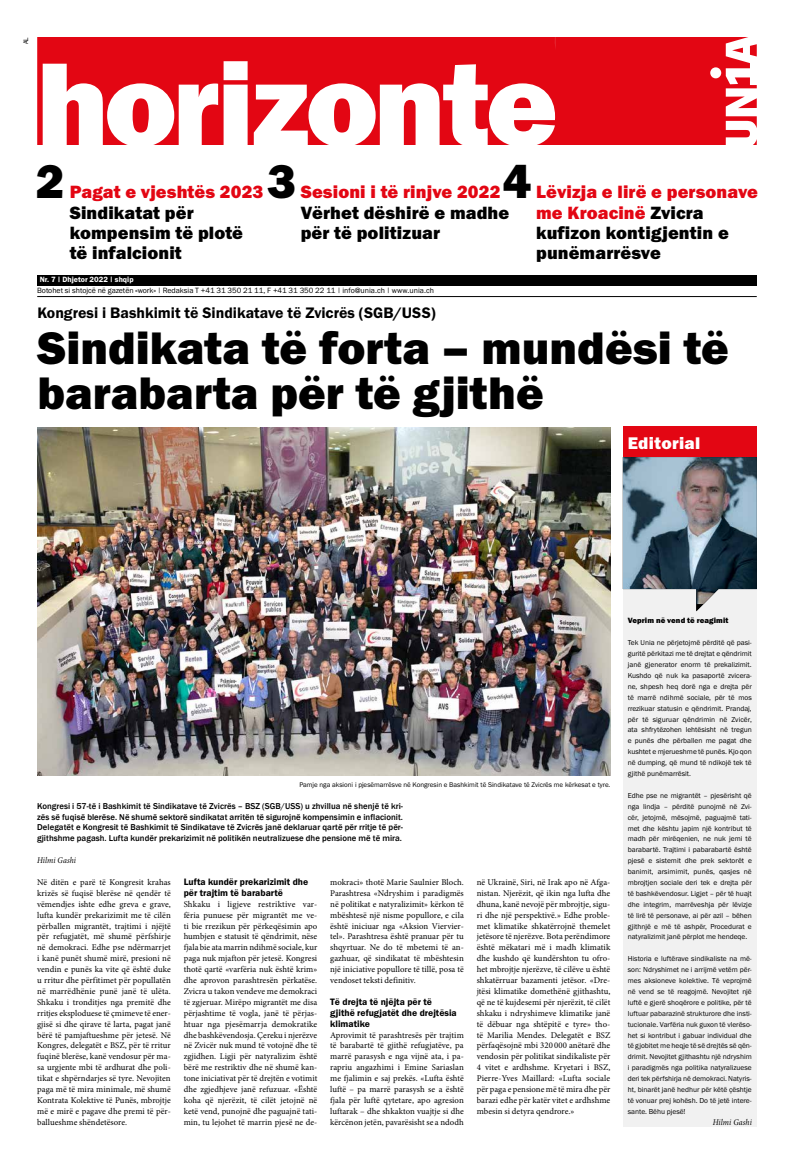
<style>
.page{position:relative;width:794px;height:1166px;background:#fff}
.page>*{position:absolute;margin:0;border:0;box-sizing:border-box;transform-origin:0 0}
.t1{font:49px "Franklin Gothic URW Hea";color:#000}
.t2{font:47.25px/45.5px "Franklin Gothic URW Hea";color:#000}
.t3{font:18.38px/20.1px "Franklin Gothic URW Hea";letter-spacing:.005em;color:#000}
.t4{font:18.38px "Franklin Gothic URW Hea";letter-spacing:.005em;color:#e30613}
.t5{font:17.5px "Franklin Gothic URW Hea";letter-spacing:.02em;color:#fff}
.t6{font:15.75px "Franklin Gothic URW Dem";color:#000}
.t7{font:9.62px/10.9px "Franklin Gothic URW Dem";color:#000}
.t8{font:8.75px/10.9px "Minion Pro";letter-spacing:.005em;color:#000;text-align:justify}
.t9{font:500 8.75px/10.9px "Franklin Gothic";letter-spacing:.005em;color:#000;text-align:justify}
.t10{font:italic 8.66px "Minion Pro";letter-spacing:.005em;color:#000;scale:.91 1}
.t11{font:7.88px "Franklin Gothic URW Boo";color:#000}
.t12{font:7.88px "Franklin Gothic URW Dem";color:#fff}
.t13{font:7.88px "Franklin Gothic URW Hea";letter-spacing:.01em;color:#000}
.t14{font:7.44px/10.9px "Franklin Gothic URW Boo";color:#000;text-align:justify}
.t15{font:7px "Franklin Gothic URW Boo";color:#000}
.s1{color:#e30613}
.s2{font-size:6.56px}
</style>
<div class="page">
<svg style="left:37px;top:37px;width:719px;height:107px;fill:#e30613"></svg>
<svg style="left:752px;top:139px;width:4px;height:5px"></svg>
<svg style="left:750px;top:44px;width:6px;height:12px"></svg>
<svg style="left:732px;top:48px;width:11px;height:5px"></svg>
<svg style="left:514px;top:98px;width:17px;height:10px"></svg>
<svg style="left:133px;top:98px;width:16px;height:35px"></svg>
<svg style="left:334px;top:98px;width:16px;height:35px"></svg>
<hr style="left:37px;top:296px;width:719px;height:1px;background:#000">
<div style="left:37px;top:275px;width:719px;height:11px;background:#000"></div>
<div style="left:623px;top:558px;width:133px;height:568px;background:#f1f1f1"></div>
<div style="left:622px;top:427px;width:134px;height:31px;background:#e30613"></div>
<img style="left:37px;top:427px;width:573px;height:349px">
<img style="left:623px;top:457px;width:134px;height:147px">
<p class="t15" style="left:22px;top:44px;width:9px;rotate:-90deg">AL</p>
<h1 class="t1" style="left:36px;top:150px;width:30px">2</h1>
<h1 class="t1" style="left:267px;top:150px;width:30px">3</h1>
<h1 class="t1" style="left:502px;top:150px;width:30px">4</h1>
<h3 class="t4" style="left:70px;top:180px;width:195px">Pagat e vjeshtës 2023</h3>
<h3 class="t3" style="left:70px;top:202px;width:175px">Sindikatat për kompensim të plotë të infalcionit</h3>
<h3 class="t4" style="left:301px;top:180px;width:201px">Sesioni i të rinjve 2022</h3>
<h3 class="t3" style="left:301px;top:202px;width:210px">Vërhet dëshirë e madhe për të politizuar</h3>
<h3 class="t3" style="left:536px;top:182px;width:223px"><span class="s1">Lëvizja e lirë e personave me Kroacinë</span> Zvicra kufizon kontigjentin e punëmarrësve</h3>
<p class="t12" style="left:40px;top:274px;width:95px">Nr. 7 <span class="s2">|</span> Dhjetor 2022 <span class="s2">|</span> shqip</p>
<p class="t11" style="left:37px;top:286px;width:398px">Botohet si shtojcë në gazetën «work» <span class="s2">|</span> Redaksia T +41 31 350 21 11, F +41 31 350 22 11 <span class="s2">|</span> info@unia.ch <span class="s2">|</span> www.unia.ch</p>
<h3 class="t6" style="left:37px;top:303px;width:400px">Kongresi i Bashkimit të Sindikatave të Zvicrës (SGB/USS)</h3>
<h2 class="t2" style="left:37px;top:324px;width:693px">Sindikata të forta – mundësi të barabarta për të gjithë</h2>
<h3 class="t5" style="left:627px;top:432px;width:74px">Editorial</h3>
<p class="t15" style="left:299px;top:780px;width:312px">Pamje nga aksioni i pjesëmarrësve në Kongresin e Bashkimit të Sindikatave të Zvicrës me kërkesat e tyre.</p>
<p class="t9" style="left:37px;top:800px;width:367px">Kongresi i 57-të i Bashkimit të Sindikatave të Zvicrës – BSZ (SGB/USS) u zhvillua në shenjë të kri&shy;zës së fuqisë blerëse. Në shumë sektorë sindikatat arritën të sigurojnë kompensimin e inflacionit.<br>Delegatët e Kongresit të Bashkimit të Sindikatave të Zvicrës janë deklaruar qartë për rritje të për&shy;gjithshme pagash. Lufta kundër prekarizimit në politikën neutralizuese dhe pensione më të mira.</p>
<p class="t10" style="left:37px;top:854px;width:44px">Hilmi Gashi</p>
<p class="t8" style="left:37px;top:877px;width:135px">Në ditën e parë të Kongresit krahas krizës së fuqisë blerëse në qendër të vëmendjes ishte edhe greva e grave, lufta kundër prekarizimit me të cilën përballen migrantët, trajtimi i njëjtë për refugjatët, më shumë përfshirje në demokraci. Edhe pse ndërmarrjet i kanë punët shumë mirë, presioni në vendin e punës ka vite që është duke u rritur dhe përfitimet për popullatën në marrëdhënie punë janë të ulëta.<br>Shkaku i tronditjes nga premitë dhe rritjes eksploduese të çmimeve të ener&shy;gjisë si dhe qirave të larta, pagat janë bërë të pamjaftueshme për jetesë. Në Kongres, delegatët e BSZ, për të rritur fuqinë blerëse, kanë vendosur për ma&shy;sa urgjente mbi të ardhurat dhe poli&shy;tikat e shpërndarjes së tyre. Nevojiten paga më të mira minimale, më shumë Kontrata Kolektive të Punës, mbrojtje më e mirë e pagave dhe premi të për&shy;ballueshme shëndetësore.</p>
<p class="t7" style="left:184px;top:876px;width:126px">Lufta kundër prekarizimit dhe për trajtim të barabartë</p>
<p class="t8" style="left:330px;top:877px;width:135px">mokraci» thotë Marie Saulnier Bloch.<br>Parashtresa «Ndryshim i paradigmës në politikat e natyralizimit» kërkon të mbështesë një nisme popullore, e cila është iniciuar nga «Aksion Viervier&shy;tel». Parashtresa është pranuar për tu shqyrtuar. Ne do të mbetemi të an&shy;gazhuar, që sindikatat të mbështesin një iniciative popullore të tillë, posa të vendoset teksti definitiv.</p>
<p class="t7" style="left:330px;top:996px;width:128px">Të drejta të njëjta për të gjithë refugjatët dhe drejtësia klimatike</p>
<p class="t8" style="left:330px;top:1029px;width:135px">Aprovimit të parashtresës për trajtim të barabartë të gjithë refugjatëve, pa marrë parasysh e nga vijnë ata, i pa&shy;rapriu angazhimi i Emine Sariaslan me fjalimin e saj prekës. «Lufta është luftë – pa marrë parasysh se a është fjala për luftë qytetare, apo agresion luftarak – dhe shkakton vuajtje si dhe kërcënon jetën, pavarësisht se a ndodh</p>
<p class="t8" style="left:184px;top:898px;width:135px">Shkaku i ligjeve restriktive var&shy;fëria punuese për migrantët me ve&shy;ti bie rrezikun për përkeqësimin apo humbjen e statusit të qëndrimit, nëse fjala bie ata marrin ndihmë sociale, kur paga nuk mjafton për jetesë. Kongresi thotë qartë «varfëria nuk është krim» dhe aprovon parashtresën përkatëse.<br>Zvicra u takon vendeve me demokraci të zgjeruar. Mirëpo migrantët me disa përjashtime të vogla, janë të përjas&shy;htuar nga pjesëmarrja demokratike dhe bashkëvendosja. Çereku i njerëzve në Zvicër nuk mund të votojnë dhe të zgjidhen. Ligji për natyralizim është bërë me restriktiv dhe në shumë kan&shy;tone iniciativat për të drejtën e votimit dhe zgjedhjeve janë refuzuar. «Është koha që njerëzit, të cilët jetojnë në ketë vend, punojnë dhe paguajnë tati&shy;min, tu lejohet të marrin pjesë ne de-</p>
<p class="t8" style="left:477px;top:877px;width:135px">në Ukrainë, Siri, në Irak apo në Afga&shy;nistan. Njerëzit, që ikin nga lufta dhe dhuna, kanë nevojë për mbrojtje, sigu&shy;ri dhe një perspektivë.» Edhe proble&shy;met klimatike shkatërrojnë themelet jetësore të njerëzve. Bota perëndimore është mëkatari më i madh klimatik dhe kushdo që kundërshton tu ofro&shy;het mbrojtje njerëzve, të cilëve u është shkatërruar bazamenti jetësor. «Dre&shy;jtësi klimatike domethënë gjithashtu, që ne të kujdesemi për njerëzit, të cilët shkaku i ndryshimeve klimatike janë të dëbuar nga shtëpitë e tyre» tho&shy;të Marilia Mendes. Delegatët e BSZ përfaqësojnë mbi 320 000 anëtarë dhe vendosin për politikat sindikaliste për 4 vitet e ardhshme. Kryetari i BSZ, Pierre-Yves Maillard: «Lufta sociale për paga e pensione më të mira dhe për barazi edhe për katër vitet e ardhshme mbesin si detyra qendrore.»</p>
<p class="t13" style="left:628px;top:616px;width:102px">Veprim në vend të reagimit</p>
<p class="t14" style="left:628px;top:637px;width:126px">Tek Unia ne përjetojmë përditë që pasi&shy;guritë përkitazi me të drejtat e qëndrimit janë gjenerator enorm të prekalizimit.<br>Kushdo që nuk ka pasaportë zvicera&shy;ne, shpesh heq dorë nga e drejta për të marrë ndihmë sociale, për të mos rrezikuar statusin e qëndrimit. Prandaj, për të siguruar qëndrimin në Zvicër, ata shfrytëzohen lehtësisht në tregun e punës dhe përballen me pagat dhe kushtet e mjerueshme të punës. Kjo qon në dumping, që mund të ndikojë tek të gjithë punëmarrësit.</p>
<p class="t14" style="left:628px;top:790px;width:126px">Edhe pse ne migrantët – pjesërisht që nga lindja – përditë punojmë në Zvi&shy;cër, jetojmë, mësojmë, paguajmë tati&shy;met dhe kështu japim një kontribut të madh për mirëqenien, ne nuk jemi të barabartë. Trajtimi i pabarabartë është pjesë e sistemit dhe prek sektorët e banimit, arsimimit, punës, qasjes në mbrojtjen sociale deri tek e drejta për të bashkëvendosur. Ligjet – për të huajt dhe integrim, marrëveshja për lëvizje të lirë të personave, ai për azil – bëhen gjithnjë e më të ashpër, Procedurat e natyralizimit janë përplot me hendeqe.</p>
<p class="t14" style="left:628px;top:953px;width:126px">Historia e luftërave sindikaliste na më&shy;son: Ndryshimet ne i arrijmë vetëm për&shy;mes aksioneve kolektive. Të veprojmë në vend se të reagojmë. Nevojitet një luftë e gjerë shoqërore e politike, për të luftuar pabarazinë strukturore dhe insti&shy;tucionale. Varfëria nuk guxon të vlerëso&shy;het si kontribut i gabuar individual dhe të gjobitet me heqje të së drejtës së qën&shy;drimit. Nevojitet gjithashtu një ndryshim i paradigmës nga politika natyralizuese deri tek përfshirja në demokraci. Natyris&shy;ht, binarët janë hedhur për këtë çështje të vonuar prej kohësh. Do të jetë intere&shy;sante. Bëhu pjesë!</p>
<p class="t10" style="left:713px;top:1116px;width:44px">Hilmi Gashi</p>
</div>
